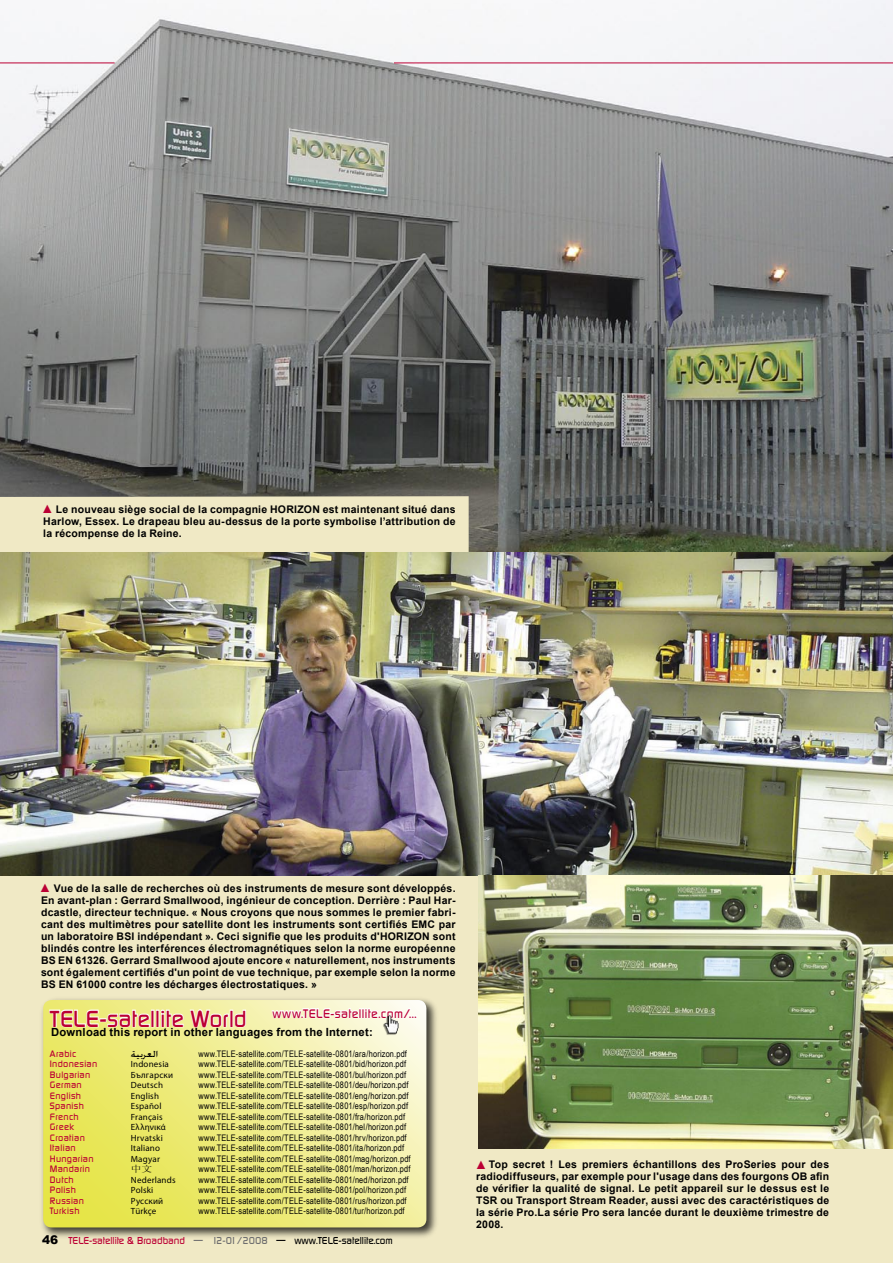
<style>
.page{position:relative;width:893px;height:1263px;background:#f0e9c5}
.page>*{position:absolute;margin:0;border:0;box-sizing:border-box;transform-origin:0 0}
.t1{font:500 12px "Digital";letter-spacing:.03em;color:#bb0034}
.t2{font:500 12px "Win Soft Pro";color:#000}
.t3{font:700 12px "Arial";color:#bb0034}
.t4{font:700 11.25px "Arial";letter-spacing:.02em;color:#000}
.Bilduntertitel{font:700 10.5px/12px "Arial";letter-spacing:.02em;color:#000;text-align:justify}
.t5{font:500 9.75px "Digital";color:#bb0034}
.t6{font:9px "Arial Narrow";letter-spacing:.02em;color:#000}
.t7{font:500 9px "Digital";letter-spacing:.035em;color:#bb0034}
.t8{font:700 9px "Arial Narrow";letter-spacing:.02em;color:#000}
.t9{font:9px "Sim Sun";color:#000;scale:1.2 1}
.s1{font-size:22.5px}
.s2{font-family:"Arial";font-weight:900;font-size:12px;color:#000}
.s3{color:#6f6f6f}
.s4{color:#000}
</style>
<div class="page">
<img style="left:0;top:0;width:893px;height:553px">
<img style="left:0;top:553px;width:893px;height:322px">
<img style="left:478px;top:875px;width:415px;height:273px">
<hr style="left:394px;top:63px;width:499px;height:1px;background:#bb0034">
<div style="left:39px;top:996px;width:400px;height:244px;background:#000;opacity:.75"></div>
<svg style="left:43px;top:1000px;width:383px;height:227px;background:#eeec85"></svg>
<svg style="left:48px;top:1009px;width:103px;height:19px;background:#f4f2b0"></svg>
<div style="left:151px;top:1009px;width:3px;height:18px;border:2px solid #fff"></div>
<div style="left:156px;top:1009px;width:3px;height:18px;border:2px solid #fff"></div>
<svg style="left:160px;top:1006px;width:87px;height:24px"></svg>
<svg style="left:271px;top:1000px;width:148px;height:30px"></svg>
<img style="left:382px;top:1014px;width:21px;height:22px">
<hr style="left:0;top:63px;width:115px;height:1px;background:#bb0034">
<p class="t3" style="left:42px;top:501px;width:13px">▲</p>
<p class="Bilduntertitel" style="left:43px;top:503px;width:414px;text-indent:13px">Le nouveau siège social de la compagnie HORIZON est maintenant situé dans Harlow, Essex. Le drapeau bleu au-dessus de la porte symbolise l’attribution de la récompense de la Reine.</p>
<p class="t3" style="left:39px;top:879px;width:13px">▲</p>
<p class="Bilduntertitel" style="left:41px;top:882px;width:416px;text-indent:13px">Vue de la salle de recherches où des instruments de mesure sont développés.<br>En avant-plan : Gerrard Smallwood, ingénieur de conception. Derrière : Paul Har&shy;dcastle, directeur technique. « Nous croyons que nous sommes le premier fabri&shy;cant des multimètres pour satellite dont les instruments sont certifiés EMC par un laboratoire BSI indépendant ». Ceci signifie que les produits d'HORIZON sont blindés contre les interférences électromagnétiques selon la norme européenne BS EN 61326. Gerrard Smallwood ajoute encore « naturellement, nos instruments sont également certifiés d'un point de vue technique, par exemple selon la norme BS EN 61000 contre les décharges électrostatiques. »</p>
<p class="t1" style="left:50px;top:1006px;width:368px"><span class="s1">TELE-satellite World</span> www.TELE-satellite.com/...</p>
<p class="t7" style="left:50px;top:1048px;width:28px">Arabic</p>
<p class="t2" style="left:131px;top:1045px;width:29px">ا لعربية</p>
<p class="t6" style="left:198px;top:1047px;width:210px">www.TELE-satellite.com/TELE-satellite-0801/ara/horizon.pdf</p>
<p class="t7" style="left:50px;top:1058px;width:49px">Indonesian</p>
<p class="t8" style="left:131px;top:1059px;width:40px">Indonesia</p>
<p class="t6" style="left:198px;top:1057px;width:209px">www.TELE-satellite.com/TELE-satellite-0801/bid/horizon.pdf</p>
<p class="t7" style="left:50px;top:1069px;width:42px">Bulgarian</p>
<p class="t8" style="left:131px;top:1069px;width:44px">Български</p>
<p class="t6" style="left:198px;top:1068px;width:209px">www.TELE-satellite.com/TELE-satellite-0801/bul/horizon.pdf</p>
<p class="t7" style="left:50px;top:1079px;width:33px">German</p>
<p class="t8" style="left:131px;top:1080px;width:34px">Deutsch</p>
<p class="t6" style="left:198px;top:1078px;width:212px">www.TELE-satellite.com/TELE-satellite-0801/deu/horizon.pdf</p>
<p class="t7" style="left:50px;top:1090px;width:33px">English</p>
<p class="t8" style="left:131px;top:1090px;width:30px">English</p>
<p class="t6" style="left:198px;top:1089px;width:212px">www.TELE-satellite.com/TELE-satellite-0801/eng/horizon.pdf</p>
<p class="t7" style="left:50px;top:1100px;width:36px">Spanish</p>
<p class="t8" style="left:131px;top:1101px;width:32px">Español</p>
<p class="t6" style="left:198px;top:1099px;width:211px">www.TELE-satellite.com/TELE-satellite-0801/esp/horizon.pdf</p>
<p class="t7" style="left:50px;top:1111px;width:30px">French</p>
<p class="t8" style="left:131px;top:1111px;width:33px">Français</p>
<p class="t6" style="left:198px;top:1110px;width:208px">www.TELE-satellite.com/TELE-satellite-0801/fra/horizon.pdf</p>
<p class="t7" style="left:50px;top:1121px;width:26px">Greek</p>
<p class="t8" style="left:131px;top:1122px;width:37px">Ελληνικά</p>
<p class="t6" style="left:198px;top:1120px;width:209px">www.TELE-satellite.com/TELE-satellite-0801/hel/horizon.pdf</p>
<p class="t7" style="left:50px;top:1132px;width:36px">Croatian</p>
<p class="t8" style="left:131px;top:1132px;width:33px">Hrvatski</p>
<p class="t6" style="left:198px;top:1131px;width:210px">www.TELE-satellite.com/TELE-satellite-0801/hrv/horizon.pdf</p>
<p class="t7" style="left:50px;top:1142px;width:27px">Italian</p>
<p class="t8" style="left:131px;top:1143px;width:31px">Italiano</p>
<p class="t6" style="left:198px;top:1141px;width:207px">www.TELE-satellite.com/TELE-satellite-0801/ita/horizon.pdf</p>
<p class="t7" style="left:50px;top:1153px;width:45px">Hungarian</p>
<p class="t8" style="left:131px;top:1153px;width:31px">Magyar</p>
<p class="t6" style="left:198px;top:1152px;width:214px">www.TELE-satellite.com/TELE-satellite-0801/mag/horizon.pdf</p>
<p class="t7" style="left:50px;top:1163px;width:42px">Mandarin</p>
<p class="t9" style="left:131px;top:1164px;width:19px">中文</p>
<p class="t6" style="left:198px;top:1162px;width:214px">www.TELE-satellite.com/TELE-satellite-0801/man/horizon.pdf</p>
<p class="t7" style="left:50px;top:1174px;width:25px">Dutch</p>
<p class="t8" style="left:131px;top:1174px;width:46px">Nederlands</p>
<p class="t6" style="left:198px;top:1173px;width:212px">www.TELE-satellite.com/TELE-satellite-0801/ned/horizon.pdf</p>
<p class="t7" style="left:50px;top:1184px;width:27px">Polish</p>
<p class="t8" style="left:131px;top:1185px;width:24px">Polski</p>
<p class="t6" style="left:198px;top:1183px;width:209px">www.TELE-satellite.com/TELE-satellite-0801/pol/horizon.pdf</p>
<p class="t7" style="left:50px;top:1195px;width:36px">Russian</p>
<p class="t8" style="left:131px;top:1195px;width:34px">Русский</p>
<p class="t6" style="left:198px;top:1194px;width:210px">www.TELE-satellite.com/TELE-satellite-0801/rus/horizon.pdf</p>
<p class="t7" style="left:50px;top:1205px;width:31px">Turkish</p>
<p class="t8" style="left:131px;top:1206px;width:27px">Türkçe</p>
<p class="t6" style="left:198px;top:1204px;width:208px">www.TELE-satellite.com/TELE-satellite-0801/tur/horizon.pdf</p>
<p class="t4" style="left:51px;top:1024px;width:323px">Download this report in other languages from the Internet:</p>
<p class="t5" style="left:42px;top:1235px;width:352px"><span class="s2">46</span> TELE-satellite &amp; Broadband <span class="s3">— 12-01/2008</span> <span class="s4">— www.TELE-satellite.com</span></p>
<p class="t3" style="left:475px;top:1156px;width:13px">▲</p>
<p class="Bilduntertitel" style="left:476px;top:1159px;width:355px;text-indent:13px">Top secret ! Les premiers échantillons des ProSeries pour des radiodiffuseurs, par exemple pour l'usage dans des fourgons OB afin de vérifier la qualité de signal. Le petit appareil sur le dessus est le TSR ou Transport Stream Reader, aussi avec des caractéristiques de la série Pro.La série Pro sera lancée durant le deuxième trimestre de 2008.</p>
</div>
